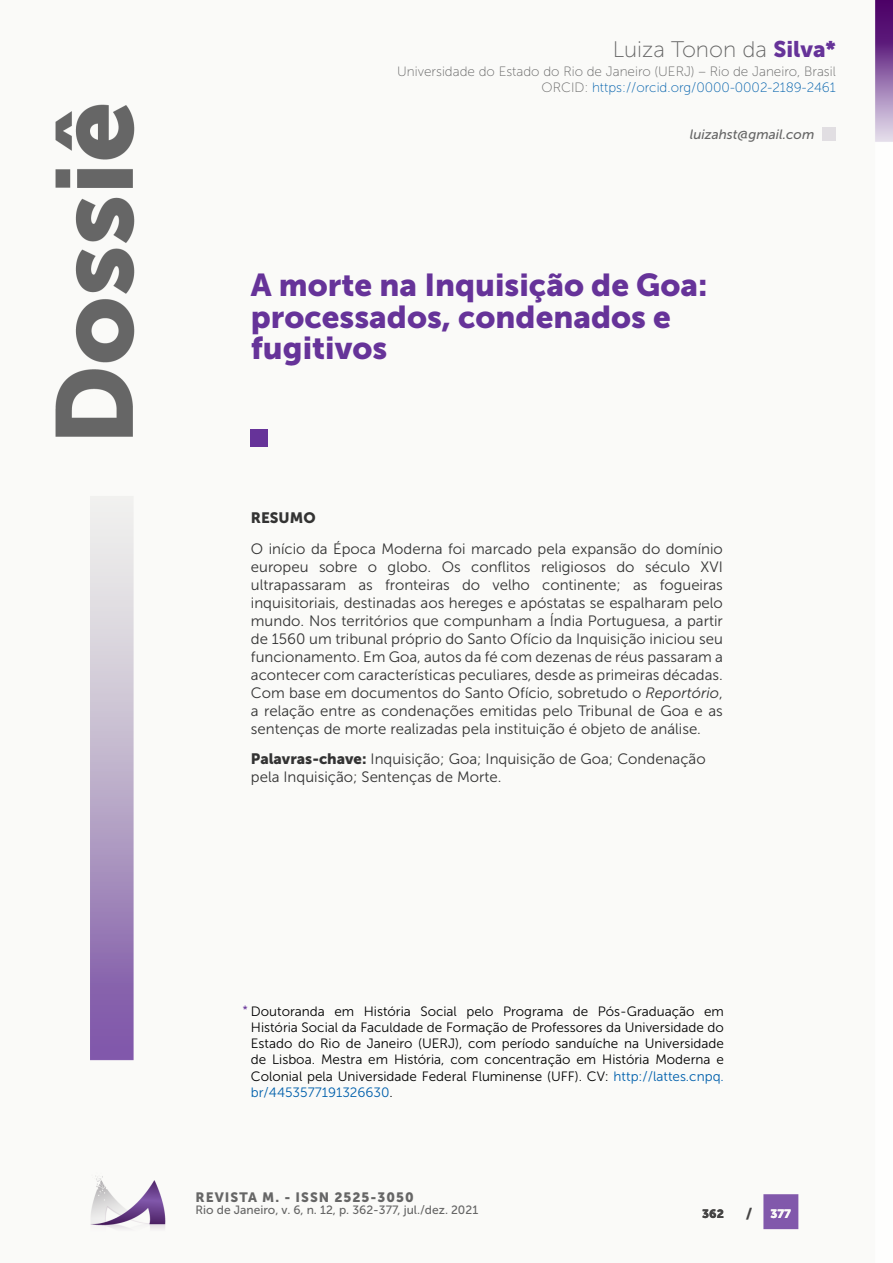
<style>
.page{position:relative;width:893px;height:1263px;background:#fff}
.page>*{position:absolute;margin:0;border:0;box-sizing:border-box;transform-origin:0 0}
.t1{font:31.5px/31.5px "Museo Sans 900";color:#639}
.t2{font:22.5px "Museo Sans 100";color:#666}
.t3{font:15px/18px "Museo Sans 300";color:#333;text-align:justify}
.t4{font:15px "Museo Sans 900";color:#333}
.t5{font:15px "Museo Sans 900";color:#454444}
.t6{font:13.5px/16.2px "Museo Sans 300";color:#000;text-align:justify}
.t7{font:13.5px/16.5px "Museo Sans 100";color:#666;text-align:right}
.t8{font:13.5px "Museo Sans 900";letter-spacing:.075em;color:#666}
.t9{font:italic 13.5px "Museo Sans 500";color:#666}
.t10{font:12px "Museo Sans 500";color:#666}
.t11{font:12px "Museo Sans 900";color:#454444}
.t12{font:12px "Museo Sans 900";color:#fafaf8}
.t13{font:10.5px "Museo Sans 500";color:#639}
.s1{font-family:"Museo Sans 900";color:#639}
.s2{color:#0060ac}
.s3{font-style:italic}
.s4{font-family:"Museo Sans 900"}
</style>
<div class="page">
<img style="left:55px;top:0;width:838px;height:1230px">
<div style="left:822px;top:127px;width:14px;height:14px;background:#e1dee2"></div>
<div style="left:251px;top:429px;width:17px;height:17px;background:#639"></div>
<h2 class="t2" style="left:613px;top:38px;width:225px">Luiza Tonon da <span class="s1">Silva*</span></h2>
<p class="t7" style="left:397px;top:63px;width:440px">Universidade do Estado do Rio de Janeiro (UERJ) – Rio de Janeiro, Brasil<br>ORCID: <span class="s2">https://orcid.org/0000-0002-2189-2461</span></p>
<p class="t9" style="left:690px;top:127px;width:126px">luizahst@gmail.com</p>
<h1 class="t1" style="left:251px;top:269px;width:458px">A morte na Inquisição de Goa: processados, condenados e fugitivos</h1>
<p class="t4" style="left:251px;top:509px;width:66px">RESUMO</p>
<p class="t3" style="left:251px;top:539px;width:474px">O início da Época Moderna foi marcado pela expansão do domínio europeu sobre o globo. Os conflitos religiosos do século XVI ultrapassaram as fronteiras do velho continente; as fogueiras inquisitoriais, destinadas aos hereges e apóstatas se espalharam pelo mundo. Nos territórios que compunham a Índia Portuguesa, a partir de 1560 um tribunal próprio do Santo Ofício da Inquisição iniciou seu funcionamento. Em Goa, autos da fé com dezenas de réus passaram a acontecer com características peculiares, desde as primeiras décadas.<br>Com base em documentos do Santo Ofício, sobretudo o <span class="s3">Reportório</span>, a relação entre as condenações emitidas pelo Tribunal de Goa e as sentenças de morte realizadas pela instituição é objeto de análise.</p>
<p class="t3" style="left:251px;top:750px;width:456px"><span class="s4">Palavras-chave:</span> Inquisição; Goa; Inquisição de Goa; Condenação pela Inquisição; Sentenças de Morte.</p>
<p class="t13" style="left:243px;top:1004px;width:6px">*</p>
<p class="t6" style="left:251px;top:1003px;width:475px">Doutoranda em História Social pelo Programa de Pós-Graduação em História Social da Faculdade de Formação de Professores da Universidade do Estado do Rio de Janeiro (UERJ), com período sanduíche na Universidade de Lisboa. Mestra em História, com concentração em História Moderna e Colonial pela Universidade Federal Fluminense (UFF). CV: <span class="s2">http://lattes.cnpq. br/4453577191326630</span>.</p>
<p class="t8" style="left:196px;top:1189px;width:220px">REVISTA M. - ISSN 2525-3050</p>
<p class="t10" style="left:196px;top:1203px;width:284px">Rio de Janeiro, v. 6, n. 12, p. 362-377, jul./dez. 2021</p>
<p class="t5" style="left:746px;top:1205px;width:8px">/</p>
<p class="t11" style="left:702px;top:1207px;width:23px">362</p>
<p class="t12" style="left:770px;top:1207px;width:22px">377</p>
</div>
